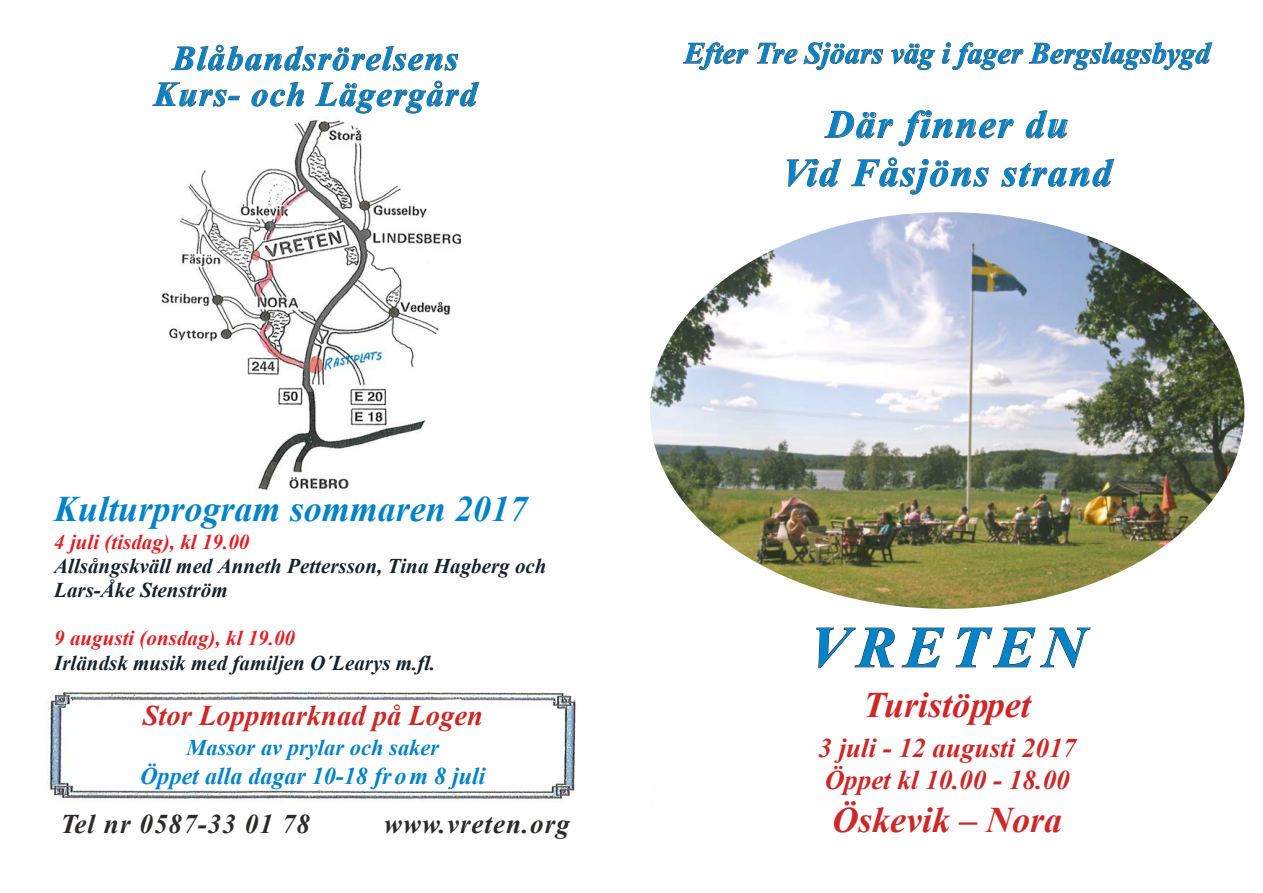
<style>
.page{position:relative;width:1263px;height:893px;background:#fff}
.page>*{position:absolute;margin:0;border:0;box-sizing:border-box;transform-origin:0 0}
.t1{font:italic 700 58.5px "Times New Roman";letter-spacing:.14em;color:#0083c9}
.t2{font:italic 700 39px/48.3px "Times New Roman";letter-spacing:.04em;color:#0083c9;text-align:center}
.t3{font:italic 700 36px "Times New Roman";color:#0083c9}
.t4{font:italic 700 36px "Times New Roman";color:#ce2728}
.t5{font:italic 700 34.35px/35.8px "Times New Roman";letter-spacing:.04em;color:#0083c9;text-align:center}
.t6{font:italic 700 30px "Times New Roman";color:#0083c9}
.t7{font:italic 700 28.5px "Times New Roman";color:#ce2728}
.t8{font:italic 700 27px/32.4px "Times New Roman";color:#ce2728}
.t9{font:italic 700 27px "Times New Roman";letter-spacing:.04em;color:#2c2b2a}
.t10{font:italic 700 24px "Times New Roman";color:#0083c9}
.t11{font:italic 700 22.5px "Times New Roman";color:#0083c9}
.t12{font:italic 700 21px/24.2px "Times New Roman";color:#17232b}
.t13{font:italic 700 21px "Times New Roman";color:#e31f25}
</style>
<div class="page">
<img style="left:161px;top:119px;width:301px;height:372px">
<img style="left:46px;top:691px;width:530px;height:112px">
<img style="left:650px;top:212px;width:594px;height:397px">
<svg style="left:152px;top:44px;width:328px;height:70px"></svg>
<svg style="left:816px;top:627px;width:79px;height:42px"></svg>
<svg style="left:901px;top:627px;width:44px;height:41px"></svg>
<svg style="left:955px;top:627px;width:136px;height:41px"></svg>
<svg style="left:682px;top:42px;width:67px;height:29px"></svg>
<svg style="left:756px;top:42px;width:127px;height:29px"></svg>
<svg style="left:891px;top:43px;width:44px;height:27px"></svg>
<svg style="left:941px;top:42px;width:272px;height:29px"></svg>
<svg style="left:824px;top:110px;width:190px;height:37px"></svg>
<svg style="left:1025px;top:110px;width:43px;height:29px"></svg>
<svg style="left:786px;top:158px;width:56px;height:29px"></svg>
<svg style="left:851px;top:157px;width:138px;height:38px"></svg>
<svg style="left:1001px;top:158px;width:114px;height:29px"></svg>
<h3 class="t5" style="left:154px;top:44px;width:324px">Blåbandsrörelsens<br>Kurs- och Lägergård</h3>
<h3 class="t6" style="left:684px;top:43px;width:527px">Efter Tre Sjöars väg i fager Bergslagsbygd</h3>
<h2 class="t2" style="left:783px;top:104px;width:330px">Där finner du<br>Vid Fåsjöns strand</h2>
<h3 class="t3" style="left:54px;top:496px;width:474px">Kulturprogram sommaren 2017</h3>
<p class="t13" style="left:54px;top:535px;width:197px">4 juli (tisdag), kl 19.00</p>
<p class="t12" style="left:54px;top:556px;width:494px">Allsångskväll med Anneth Pettersson, Tina Hagberg och<br>Lars-Åke Stenström</p>
<p class="t13" style="left:54px;top:631px;width:242px">9 augusti (onsdag), kl 19.00</p>
<p class="t12" style="left:54px;top:653px;width:383px">Irländsk musik med familjen O´Learys m.fl.</p>
<h3 class="t7" style="left:143px;top:705px;width:342px">Stor Loppmarknad på Logen</h3>
<p class="t11" style="left:187px;top:740px;width:254px">Massor av prylar och saker</p>
<p class="t10" style="left:140px;top:768px;width:347px">Öppet alla dagar 10-18 fr o m 8 juli</p>
<p class="t9" style="left:61px;top:814px;width:251px">Tel nr 0587-33 01 78</p>
<p class="t9" style="left:384px;top:814px;width:187px">www.vreten.org</p>
<h1 class="t1" style="left:810px;top:627px;width:277px">VRETEN</h1>
<h3 class="t4" style="left:863px;top:693px;width:169px">Turistöppet</h3>
<p class="t8" style="left:818px;top:734px;width:259px">3 juli - 12 augusti 2017<br>Öppet kl 10.00 - 18.00</p>
<h3 class="t4" style="left:832px;top:808px;width:232px">Öskevik – Nora</h3>
</div>
